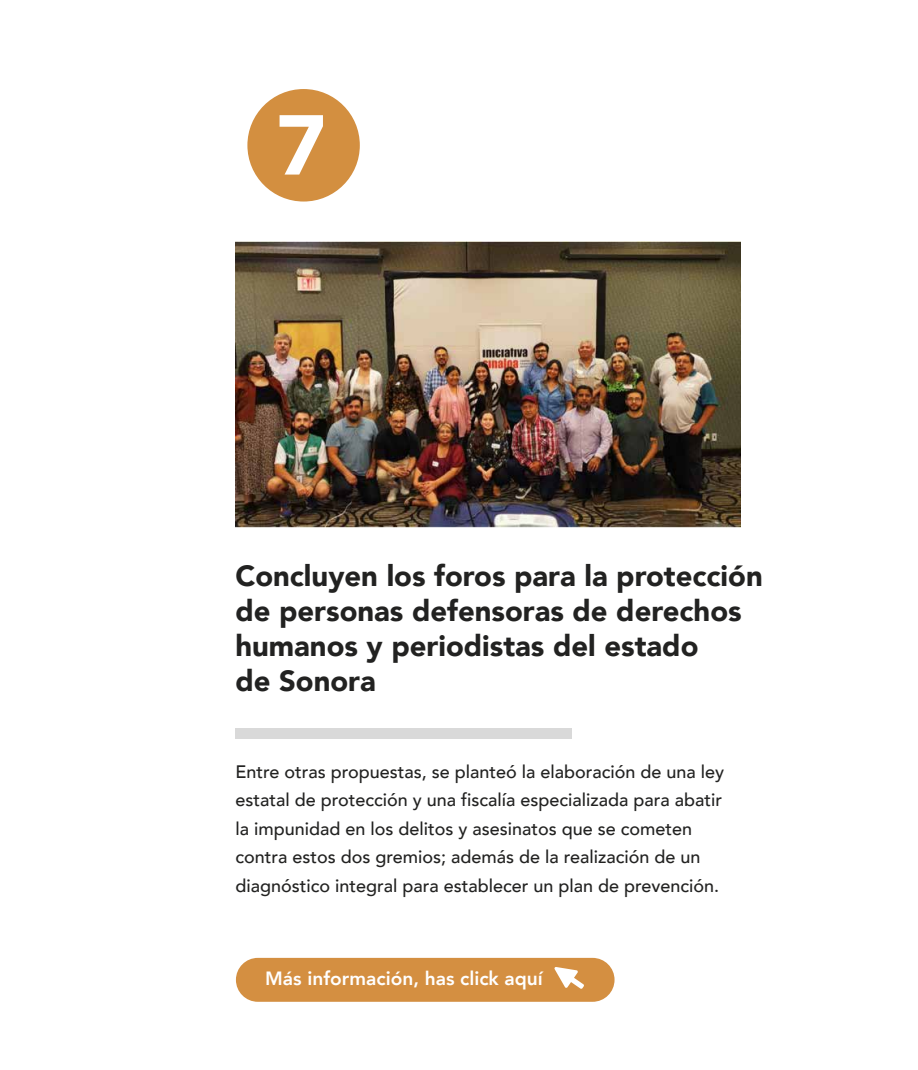
<style>
.page{position:relative;width:918px;height:1070px;background:#fff}
.page>*{position:absolute;margin:0;border:0;box-sizing:border-box;transform-origin:0 0}
.t1{font:900 83.85px "Avenir";color:#fff}
.t2{font:900 29.25px/35px "Avenir";color:#222221}
.t3{font:800 19.2px "Avenir";color:#fff}
.t4{font:500 18px/28.5px "Avenir";color:#222221}
</style>
<div class="page">
<div style="left:236px;top:957px;width:379px;height:44px;background:#d48f41;border-radius:22px"></div>
<svg style="left:554px;top:967px;width:30px;height:21px"></svg>
<div style="left:247px;top:89px;width:113px;height:112px;background:#d38f40;border-radius:50%"></div>
<div style="left:235px;top:727px;width:337px;height:11px;background:#d9d9d9"></div>
<img style="left:235px;top:241px;width:506px;height:286px">
<h1 class="t1" style="left:276px;top:73px;width:51px">7</h1>
<h2 class="t2" style="left:235px;top:557px;width:529px">Concluyen los foros para la protección de personas defensoras de derechos humanos y periodistas del estado<br>de Sonora</h2>
<p class="t4" style="left:235px;top:756px;width:490px">Entre otras propuestas, se planteó la elaboración de una ley estatal de protección y una fiscalía especializada para abatir la impunidad en los delitos y asesinatos que se cometen contra estos dos gremios; además de la realización de un diagnóstico integral para establecer un plan de prevención.</p>
<p class="t3" style="left:265px;top:962px;width:279px">Más información, has click aquí</p>
</div>
